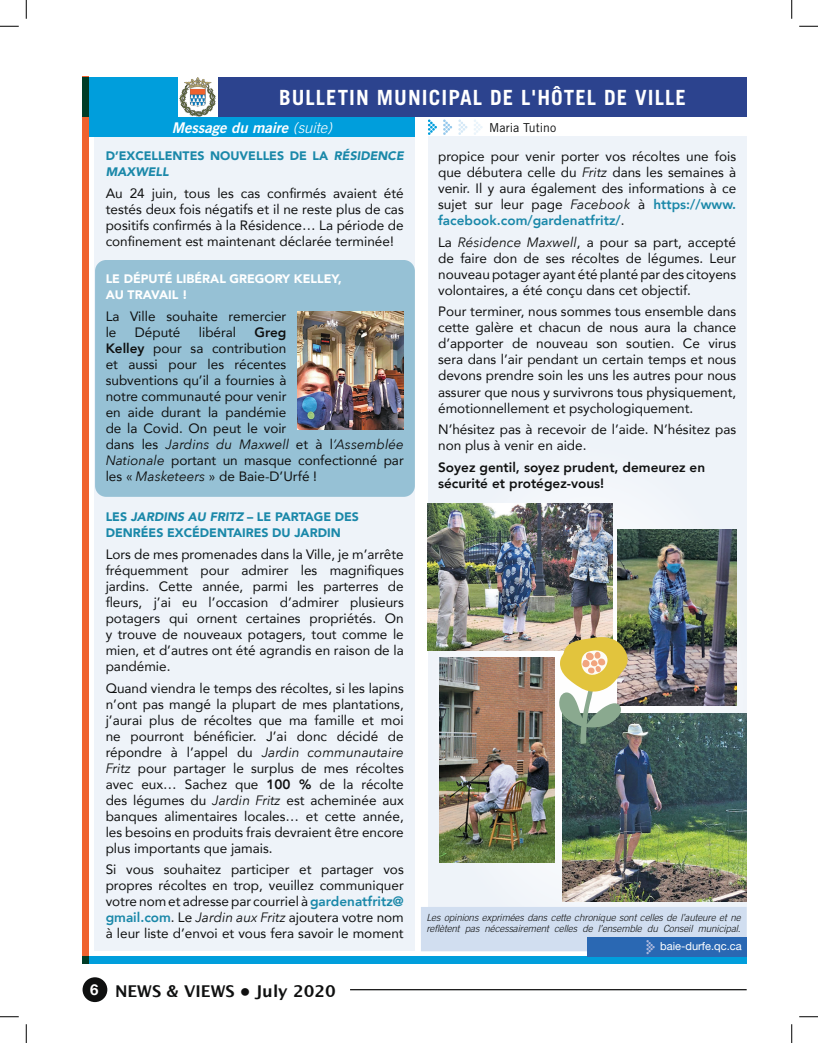
<style>
.page{position:relative;width:818px;height:1043px;background:#fff}
.page>*{position:absolute;margin:0;border:0;box-sizing:border-box;transform-origin:0 0}
.t1{font:700 20.88px "Trade Gothic";letter-spacing:.05em;color:#fff}
.t2{font:700 16.25px "Lucida Grande";color:#0f1010}
.t3{font:italic 14.75px "Trade Gothic Bold Two";color:#fff}
.t4{font:13.5px/16px "Avenir";color:#0f1010;text-align:justify}
.t5{font:italic 13.5px "Avenir Next";color:#0f1010}
.t6{font:800 13.5px/16px "Avenir";color:#0f1010}
.t7{font:900 12.38px/16px "Avenir";color:#1a88a9}
.t8{font:900 12.38px/16px "Avenir";color:#fff}
.t9{font:12.38px "Trade Gothic";color:#0f1010}
.t10{font:11.12px "Helvetica Neue";color:#fff}
.t11{font:italic 300 9.88px/11.1px "Trade Gothic";letter-spacing:-.01em;color:#0f1010}
.s1{font-family:"Trade Gothic";font-weight:300}
.s2{font-style:italic}
.s3{font-family:"Avenir Next";font-style:italic}
.s4{font-weight:800;color:#1a88a9}
.s5{font-weight:800}
.s6{font-family:"Avenir";font-style:normal}
.s7{font-family:"Avenir Next"}
</style>
<div class="page">
<div style="left:83px;top:977px;width:24px;height:25px;background:#0f1010;border-radius:50%"></div>
<hr style="left:350px;top:989px;width:396px;height:1px;background:#0f1010">
<div style="left:82px;top:956px;width:664px;height:8px;background:#009edc"></div>
<div style="left:218px;top:77px;width:528px;height:40px;background:#2c438e"></div>
<div style="left:82px;top:77px;width:96px;height:40px;background:#009edc"></div>
<div style="left:82px;top:77px;width:7px;height:887px;background:#f0622e"></div>
<img style="left:179px;top:77px;width:36px;height:39px">
<div style="left:428px;top:136px;width:318px;height:815px;background:#eef3f9"></div>
<svg style="left:427px;top:503px;width:319px;height:399px"></svg>
<div style="left:95px;top:136px;width:319px;height:815px;background:#eef3f9"></div>
<div style="left:89px;top:117px;width:326px;height:19px;background:#009edc"></div>
<svg style="left:428px;top:119px;width:9px;height:16px"></svg>
<svg style="left:443px;top:119px;width:9px;height:16px"></svg>
<svg style="left:458px;top:119px;width:9px;height:16px"></svg>
<svg style="left:474px;top:120px;width:8px;height:15px"></svg>
<img style="left:562px;top:713px;width:184px;height:188px">
<img style="left:428px;top:503px;width:184px;height:148px">
<img style="left:439px;top:657px;width:115px;height:205px">
<img style="left:618px;top:530px;width:118px;height:175px">
<div style="left:95px;top:260px;width:320px;height:237px;background:#96c1d5;border-radius:11px"></div>
<img style="left:297px;top:312px;width:107px;height:117px">
<img style="left:558px;top:636px;width:70px;height:108px">
<div style="left:421px;top:907px;width:325px;height:44px;background:#d1def0"></div>
<div style="left:587px;top:937px;width:159px;height:19px;background:#2a68b3"></div>
<svg style="left:646px;top:940px;width:8px;height:14px"></svg>
<svg style="left:0;top:25px;width:19px;height:2px"></svg>
<svg style="left:799px;top:25px;width:19px;height:2px"></svg>
<svg style="left:0;top:1016px;width:19px;height:1px"></svg>
<svg style="left:799px;top:1016px;width:19px;height:1px"></svg>
<svg style="left:25px;top:0;width:2px;height:19px"></svg>
<svg style="left:25px;top:1024px;width:2px;height:18px"></svg>
<svg style="left:791px;top:0;width:1px;height:19px"></svg>
<svg style="left:791px;top:1024px;width:1px;height:18px"></svg>
<h1 class="t1" style="left:279px;top:85px;width:408px">BULLETIN MUNICIPAL DE L'HÔTEL DE VILLE</h1>
<p class="t3" style="left:172px;top:118px;width:162px">Message du maire <span class="s1">(suite)</span></p>
<p class="t9" style="left:489px;top:120px;width:68px">Maria Tutino</p>
<p class="t7" style="left:106px;top:147px;width:299px">D’EXCELLENTES NOUVELLES DE LA <span class="s2">RÉSIDENCE<br>MAXWELL</span></p>
<p class="t4" style="left:106px;top:184px;width:299px">Au 24 juin, tous les cas confirmés avaient été testés deux fois négatifs et il ne reste plus de cas positifs confirmés à la Résidence… La période de confinement est maintenant déclarée terminée!</p>
<p class="t8" style="left:106px;top:270px;width:238px">LE DÉPUTÉ LIBÉRAL GREGORY KELLEY,<br>AU TRAVAIL !</p>
<p class="t4" style="left:106px;top:307px;width:182px">La Ville souhaite remercier le</p>
<p class="t4" style="left:438px;top:148px;width:299px">propice pour venir porter vos récoltes une fois que débutera celle du <span class="s3">Fritz</span> dans les semaines à venir. Il y aura également des informations à ce sujet sur leur page <span class="s3">Facebook</span> à <span class="s4">https://www. facebook.com/gardenatfritz/</span>.</p>
<p class="t4" style="left:438px;top:234px;width:299px">La <span class="s3">Résidence Maxwell</span>, a pour sa part, accepté de faire don de ses récoltes de légumes. Leur nouveau potager ayant été planté par des citoyens volontaires, a été conçu dans cet objectif.</p>
<p class="t4" style="left:438px;top:303px;width:299px">Pour terminer, nous sommes tous ensemble dans cette galère et chacun de nous aura la chance d’apporter de nouveau son soutien. Ce virus sera dans l’air pendant un certain temps et nous devons prendre soin les uns les autres pour nous assurer que nous y survivrons tous physiquement, émotionnellement et psychologiquement.</p>
<p class="t4" style="left:438px;top:421px;width:299px">N’hésitez pas à recevoir de l’aide. N’hésitez pas non plus à venir en aide.</p>
<p class="t6" style="left:438px;top:459px;width:268px">Soyez gentil, soyez prudent, demeurez en sécurité et protégez-vous!</p>
<p class="t4" style="left:135px;top:323px;width:47px">Député</p>
<p class="t4" style="left:199px;top:323px;width:39px">libéral</p>
<p class="t4" style="left:106px;top:323px;width:182px;text-indent:149px"><span class="s5">Greg Kelley</span> pour sa contribution et aussi pour les récentes subventions qu’il a fournies à notre communauté pour venir en aide durant la pandémie de la Covid. On peut le voir</p>
<p class="t5" style="left:106px;top:433px;width:299px"><span class="s6">dans les</span> Jardins du Maxwell <span class="s6">et à l</span>’Assemblée</p>
<p class="t4" style="left:106px;top:451px;width:299px;line-height:16.4px"><span class="s3">Nationale</span> portant un masque confectionné par les <span class="s7">«</span> <span class="s3">Masketeers</span> <span class="s7">»</span> de Baie-D’Urfé !</p>
<p class="t7" style="left:106px;top:508px;width:255px">LES <span class="s2">JARDINS AU FRITZ</span> – LE PARTAGE DES<br>DENRÉES EXCÉDENTAIRES DU JARDIN</p>
<p class="t4" style="left:106px;top:546px;width:299px">Lors de mes promenades dans la Ville, je m’arrête fréquemment pour admirer les magnifiques jardins. Cette année, parmi les parterres de fleurs, j’ai eu l’occasion d’admirer plusieurs potagers qui ornent certaines propriétés. On y trouve de nouveaux potagers, tout comme le mien, et d’autres ont été agrandis en raison de la pandémie.</p>
<p class="t4" style="left:106px;top:679px;width:299px">Quand viendra le temps des récoltes, si les lapins n’ont pas mangé la plupart de mes plantations, j’aurai plus de récoltes que ma famille et moi ne pourront bénéficier. J’ai donc décidé de</p>
<p class="t5" style="left:106px;top:740px;width:299px"><span class="s6">répondre à l’appel du</span> Jardin communautaire</p>
<p class="t4" style="left:106px;top:759px;width:299px"><span class="s3">Fritz</span> pour partager le surplus de mes récoltes avec eux… Sachez que <span class="s5">100 %</span> de la récolte des légumes du <span class="s3">Jardin Fritz</span> est acheminée aux banques alimentaires locales… et cette année, les besoins en produits frais devraient être encore plus importants que jamais.</p>
<p class="t4" style="left:106px;top:861px;width:299px">Si vous souhaitez participer et partager vos propres récoltes en trop, veuillez communiquer votre nom et adresse par courriel à <span class="s4">gardenatfritz@ gmail.com</span>. Le <span class="s3">Jardin aux Fritz</span> ajoutera votre nom à leur liste d’envoi et vous fera savoir le moment</p>
<p class="t11" style="left:426px;top:911px;width:316px">Les opinions exprimées dans cette chronique sont celles de l’auteure et ne reflètent pas nécessairement celles de l’ensemble du Conseil municipal.</p>
<p class="t10" style="left:660px;top:938px;width:83px">baie-durfe.qc.ca</p>
<p class="t2" style="left:90px;top:978px;width:247px"><sup>6</sup> NEWS &amp; VIEWS • July 2020</p>
</div>
